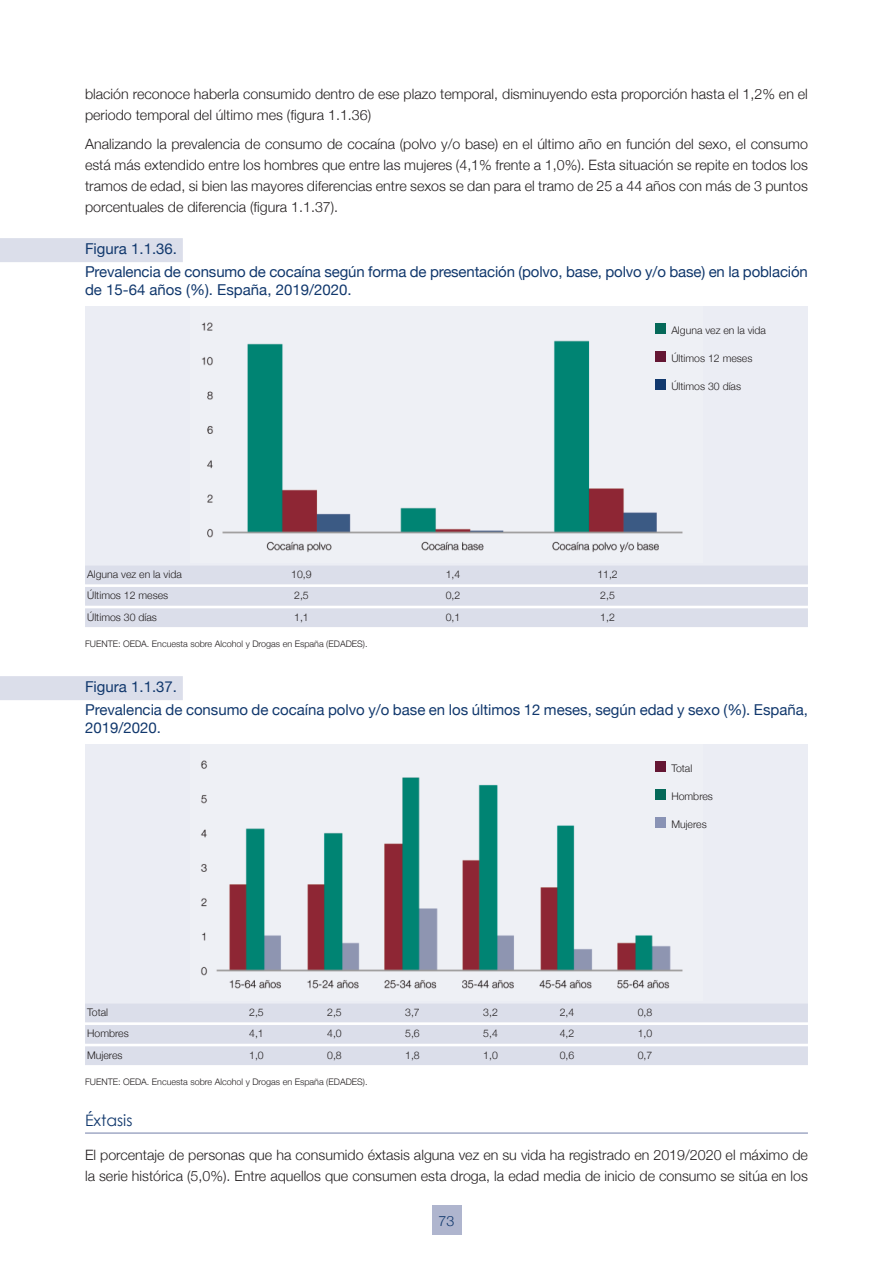
<style>
.page{position:relative;width:893px;height:1263px;background:#fff}
.page>*{position:absolute;margin:0;border:0;box-sizing:border-box;transform-origin:0 0}
.t1{font:15.75px "Century Gothic";color:#11386d}
.t2{font:15px/23.7px "Helvetica Neue";color:#11386d}
.t3{font:300 14.25px/21px "Helvetica Neue";color:#231f20}
.t4{font:300 14.25px "Helvetica Neue";color:#11386d}
.t5{font:300 10.5px "Helvetica Neue";color:#231f20}
.t6{font:300 9px "Helvetica Neue";color:#231f20}
</style>
<div class="page">
<div style="left:432px;top:1205px;width:29px;height:30px;background:#afb5ce"></div>
<div style="left:0;top:238px;width:183px;height:24px;background:#dbdeea"></div>
<div style="left:85px;top:306px;width:723px;height:260px;background:#ebedf4"></div>
<img style="left:201px;top:322px;width:482px;height:231px">
<div style="left:655px;top:323px;width:10px;height:11px;background:#056959"></div>
<div style="left:655px;top:351px;width:10px;height:11px;background:#641633"></div>
<div style="left:655px;top:379px;width:10px;height:11px;background:#11386d"></div>
<div style="left:85px;top:566px;width:723px;height:18px;background:#dbdeea"></div>
<div style="left:85px;top:587px;width:723px;height:19px;background:#dbdeea"></div>
<div style="left:85px;top:608px;width:723px;height:19px;background:#dbdeea"></div>
<div style="left:0;top:676px;width:183px;height:24px;background:#dbdeea"></div>
<div style="left:85px;top:744px;width:723px;height:259px;background:#ebedf4"></div>
<img style="left:201px;top:760px;width:482px;height:229px">
<div style="left:655px;top:789px;width:10px;height:11px;background:#056959"></div>
<div style="left:655px;top:817px;width:10px;height:11px;background:#8993b5"></div>
<div style="left:655px;top:761px;width:10px;height:11px;background:#641633"></div>
<div style="left:85px;top:1003px;width:723px;height:19px;background:#dbdeea"></div>
<div style="left:85px;top:1025px;width:723px;height:19px;background:#dbdeea"></div>
<div style="left:85px;top:1046px;width:723px;height:19px;background:#dbdeea"></div>
<hr style="left:85px;top:1132px;width:723px;height:2px;background:#a1a9c5">
<p class="t3" style="left:85px;top:83px;width:724px">blación reconoce haberla consumido dentro de ese plazo temporal, disminuyendo esta proporción hasta el 1,2% en el periodo temporal del último mes (figura 1.1.36)</p>
<p class="t3" style="left:85px;top:133px;width:724px;text-align:justify">Analizando la prevalencia de consumo de cocaína (polvo y/o base) en el último año en función del sexo, el consumo está más extendido entre los hombres que entre las mujeres (4,1% frente a 1,0%). Esta situación se repite en todos los tramos de edad, si bien las mayores diferencias entre sexos se dan para el tramo de 25 a 44 años con más de 3 puntos porcentuales de diferencia (figura 1.1.37).</p>
<p class="t2" style="left:85px;top:236px;width:724px">Figura 1.1.36.<br>Prevalencia de consumo de cocaína según forma de presentación (polvo, base, polvo y/o base) en la población</p>
<p class="t2" style="left:85px;top:277px;width:268px">de 15-64 años (%). España, 2019/2020.</p>
<p class="t5" style="left:671px;top:324px;width:96px">Alguna vez en la vida</p>
<p class="t5" style="left:671px;top:352px;width:83px">Últimos 12 meses</p>
<p class="t5" style="left:671px;top:380px;width:71px">Últimos 30 días</p>
<p class="t5" style="left:87px;top:568px;width:96px">Alguna vez en la vida</p>
<p class="t5" style="left:291px;top:568px;width:22px">10,9</p>
<p class="t5" style="left:446px;top:568px;width:16px">1,4</p>
<p class="t5" style="left:597px;top:568px;width:22px">11,2</p>
<p class="t5" style="left:87px;top:589px;width:83px">Últimos 12 meses</p>
<p class="t5" style="left:294px;top:589px;width:16px">2,5</p>
<p class="t5" style="left:446px;top:589px;width:16px">0,2</p>
<p class="t5" style="left:600px;top:589px;width:16px">2,5</p>
<p class="t5" style="left:87px;top:610px;width:71px">Últimos 30 días</p>
<p class="t5" style="left:294px;top:610px;width:16px">1,1</p>
<p class="t5" style="left:446px;top:610px;width:16px">0,1</p>
<p class="t5" style="left:600px;top:610px;width:16px">1,2</p>
<p class="t6" style="left:85px;top:638px;width:284px">FUENTE: OEDA. Encuesta sobre Alcohol y Drogas en España (EDADES).</p>
<p class="t2" style="left:85px;top:674px;width:724px">Figura 1.1.37.<br>Prevalencia de consumo de cocaína polvo y/o base en los últimos 12 meses, según edad y sexo (%). España,</p>
<p class="t2" style="left:85px;top:715px;width:77px">2019/2020.</p>
<p class="t5" style="left:671px;top:762px;width:23px">Total</p>
<p class="t5" style="left:671px;top:790px;width:43px">Hombres</p>
<p class="t5" style="left:671px;top:818px;width:37px">Mujeres</p>
<p class="t5" style="left:87px;top:1006px;width:23px">Total</p>
<p class="t5" style="left:249px;top:1006px;width:16px">2,5</p>
<p class="t5" style="left:327px;top:1006px;width:16px">2,5</p>
<p class="t5" style="left:405px;top:1006px;width:16px">3,7</p>
<p class="t5" style="left:483px;top:1006px;width:16px">3,2</p>
<p class="t5" style="left:560px;top:1006px;width:16px">2,4</p>
<p class="t5" style="left:638px;top:1006px;width:16px">0,8</p>
<p class="t5" style="left:87px;top:1027px;width:43px">Hombres</p>
<p class="t5" style="left:249px;top:1027px;width:16px">4,1</p>
<p class="t5" style="left:327px;top:1027px;width:16px">4,0</p>
<p class="t5" style="left:405px;top:1027px;width:16px">5,6</p>
<p class="t5" style="left:483px;top:1027px;width:16px">5,4</p>
<p class="t5" style="left:560px;top:1027px;width:16px">4,2</p>
<p class="t5" style="left:638px;top:1027px;width:16px">1,0</p>
<p class="t5" style="left:87px;top:1048px;width:37px">Mujeres</p>
<p class="t5" style="left:249px;top:1048px;width:16px">1,0</p>
<p class="t5" style="left:327px;top:1048px;width:16px">0,8</p>
<p class="t5" style="left:405px;top:1048px;width:16px">1,8</p>
<p class="t5" style="left:483px;top:1048px;width:16px">1,0</p>
<p class="t5" style="left:560px;top:1048px;width:16px">0,6</p>
<p class="t5" style="left:638px;top:1048px;width:16px">0,7</p>
<p class="t6" style="left:85px;top:1076px;width:284px">FUENTE: OEDA. Encuesta sobre Alcohol y Drogas en España (EDADES).</p>
<p class="t1" style="left:85px;top:1110px;width:49px">Éxtasis</p>
<p class="t3" style="left:85px;top:1144px;width:724px">El porcentaje de personas que ha consumido éxtasis alguna vez en su vida ha registrado en 2019/2020 el máximo de la serie histórica (5,0%). Entre aquellos que consumen esta droga, la edad media de inicio de consumo se sitúa en los</p>
<p class="t4" style="left:439px;top:1212px;width:17px">73</p>
</div>
